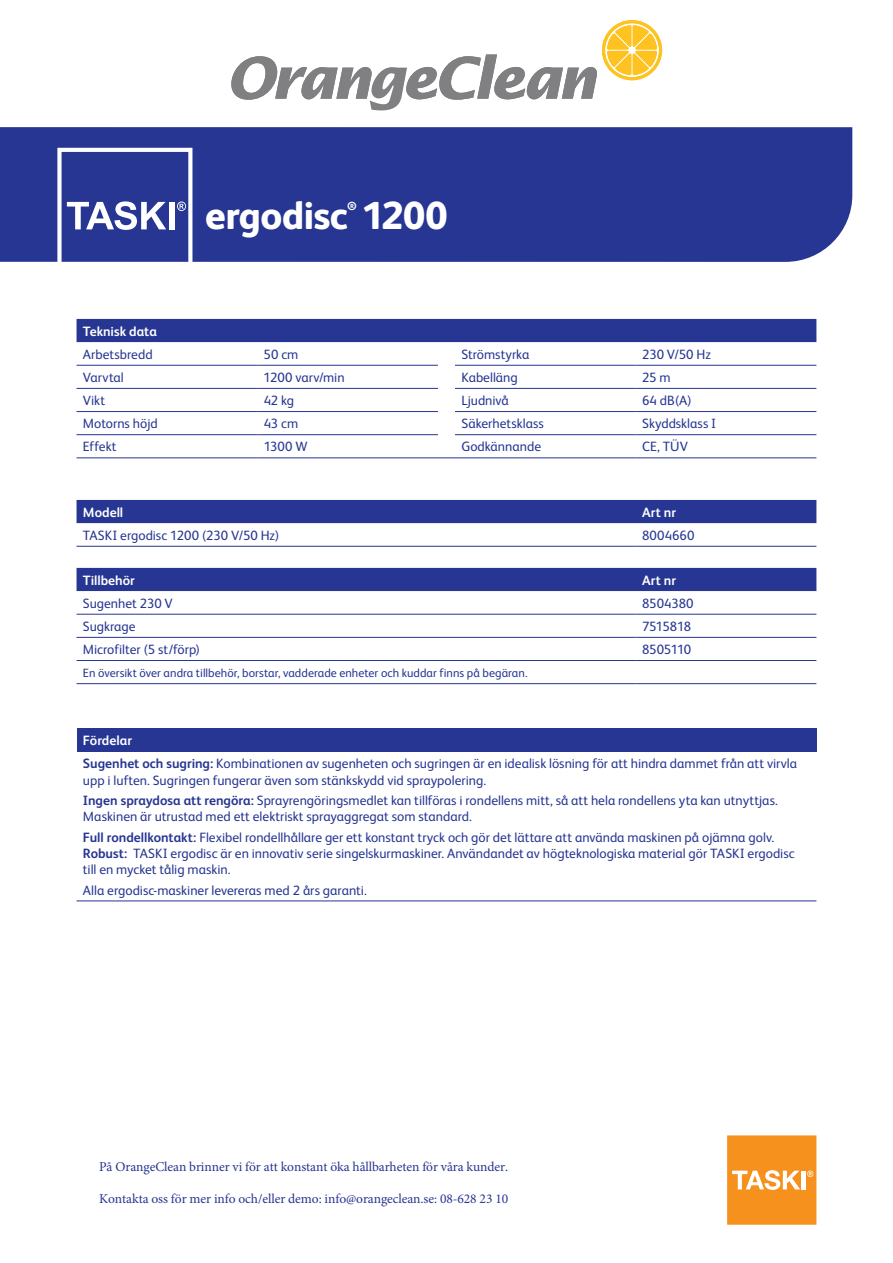
<style>
.page{position:relative;width:893px;height:1263px;background:#fff}
.page>*{position:absolute;margin:0;border:0;box-sizing:border-box;transform-origin:0 0}
.t1{font:800 39px "FS Albert Pro";letter-spacing:-.015em;color:#fff}
.Table_Text{font:13.5px/16.2px "FS Albert Pro";color:#263692}
.t2{font:13.5px "Minion Pro";letter-spacing:-.005em;color:#273591}
.Table_Subheads{font:700 13.5px "FS Albert Pro";color:#fff}
.Table_Text-2{font:13.5px "FS Albert Pro";letter-spacing:-.035em;color:#263692}
.Table_Text-3{font:13.5px "FS Albert Pro";letter-spacing:-.03em;color:#263692}
.Table_Text-4{font:12px "FS Albert Pro";letter-spacing:.005em;color:#263692}
.t3{font:800 11.7px "FS Albert Pro";color:#fff}
.s1{font-weight:700}
</style>
<div class="page">
<div style="left:77px;top:319px;width:739px;height:23px;background:#263692"></div>
<hr style="left:77px;top:365px;width:180px;height:1px;background:#263692">
<hr style="left:257px;top:365px;width:181px;height:1px;background:#263692">
<hr style="left:455px;top:365px;width:181px;height:1px;background:#263692">
<hr style="left:636px;top:365px;width:180px;height:1px;background:#263692">
<hr style="left:77px;top:388px;width:180px;height:1px;background:#263692">
<hr style="left:257px;top:388px;width:181px;height:1px;background:#263692">
<hr style="left:455px;top:388px;width:181px;height:1px;background:#263692">
<hr style="left:636px;top:388px;width:180px;height:1px;background:#263692">
<hr style="left:77px;top:411px;width:180px;height:1px;background:#263692">
<hr style="left:257px;top:411px;width:181px;height:1px;background:#263692">
<hr style="left:455px;top:411px;width:181px;height:1px;background:#263692">
<hr style="left:636px;top:411px;width:180px;height:1px;background:#263692">
<hr style="left:77px;top:434px;width:180px;height:1px;background:#263692">
<hr style="left:257px;top:434px;width:181px;height:1px;background:#263692">
<hr style="left:455px;top:434px;width:181px;height:1px;background:#263692">
<hr style="left:636px;top:434px;width:180px;height:1px;background:#263692">
<hr style="left:77px;top:457px;width:180px;height:1px;background:#263692">
<hr style="left:257px;top:457px;width:181px;height:1px;background:#263692">
<svg style="left:438px;top:457px;width:17px;height:1px"></svg>
<hr style="left:455px;top:457px;width:181px;height:1px;background:#263692">
<hr style="left:636px;top:457px;width:180px;height:1px;background:#263692">
<div style="left:77px;top:500px;width:739px;height:23px;background:#263692"></div>
<hr style="left:77px;top:546px;width:559px;height:1px;background:#263692">
<hr style="left:636px;top:546px;width:180px;height:1px;background:#263692">
<div style="left:77px;top:728px;width:739px;height:24px;background:#263692"></div>
<hr style="left:77px;top:900px;width:739px;height:1px;background:#263692">
<div style="left:77px;top:568px;width:739px;height:23px;background:#263692"></div>
<hr style="left:77px;top:614px;width:559px;height:1px;background:#263692">
<hr style="left:636px;top:614px;width:180px;height:1px;background:#263692">
<hr style="left:77px;top:637px;width:559px;height:1px;background:#263692">
<hr style="left:636px;top:637px;width:180px;height:1px;background:#263692">
<hr style="left:77px;top:660px;width:559px;height:1px;background:#263692">
<hr style="left:636px;top:660px;width:180px;height:1px;background:#263692">
<hr style="left:77px;top:683px;width:559px;height:1px;background:#263692">
<hr style="left:636px;top:683px;width:180px;height:1px;background:#263692">
<div style="left:0;top:127px;width:852px;height:135px;background:#263692"></div>
<svg style="left:57px;top:148px;width:135px;height:114px;background:#4d5aa5"></svg>
<div style="left:169px;top:202px;width:6px;height:27px;background:#fff"></div>
<svg style="left:727px;top:1135px;width:89px;height:90px;background:#f69c34"></svg>
<svg style="left:231px;top:20px;width:431px;height:90px"></svg>
<p class="t1" style="left:205px;top:185px;width:244px">ergodisc 1200</p>
<p class="t3" style="left:347px;top:197px;width:11px">®</p>
<p class="Table_Subheads" style="left:83px;top:322px;width:75px">Teknisk data</p>
<p class="Table_Text" style="left:83px;top:345px;width:71px">Arbetsbredd</p>
<p class="Table_Text" style="left:264px;top:345px;width:36px">50 cm</p>
<p class="Table_Text" style="left:461px;top:345px;width:70px">Strömstyrka</p>
<p class="Table_Text" style="left:642px;top:345px;width:70px">230 V/50 Hz</p>
<p class="Table_Text" style="left:83px;top:368px;width:42px">Varvtal</p>
<p class="Table_Text" style="left:264px;top:368px;width:82px">1200 varv/min</p>
<p class="Table_Text" style="left:461px;top:368px;width:58px">Kabelläng</p>
<p class="Table_Text" style="left:642px;top:368px;width:30px">25 m</p>
<p class="Table_Text" style="left:83px;top:391px;width:24px">Vikt</p>
<p class="Table_Text" style="left:264px;top:391px;width:32px">42 kg</p>
<p class="Table_Text" style="left:461px;top:391px;width:49px">Ljudnivå</p>
<p class="Table_Text" style="left:642px;top:391px;width:51px">64 dB(A)</p>
<p class="Table_Text" style="left:83px;top:415px;width:76px">Motorns höjd</p>
<p class="Table_Text" style="left:264px;top:415px;width:36px">43 cm</p>
<p class="Table_Text" style="left:461px;top:415px;width:84px">Säkerhetsklass</p>
<p class="Table_Text" style="left:642px;top:415px;width:76px">Skyddsklass I</p>
<p class="Table_Text" style="left:83px;top:438px;width:35px">Effekt</p>
<p class="Table_Text" style="left:264px;top:438px;width:45px">1300 W</p>
<p class="Table_Text" style="left:461px;top:438px;width:81px">Godkännande</p>
<p class="Table_Text" style="left:642px;top:438px;width:47px">CE, TÜV</p>
<p class="Table_Subheads" style="left:83px;top:503px;width:42px">Modell</p>
<p class="Table_Subheads" style="left:642px;top:503px;width:36px">Art nr</p>
<p class="Table_Text" style="left:83px;top:526px;width:198px">TASKI ergodisc 1200 (230 V/50 Hz)</p>
<p class="Table_Text" style="left:642px;top:526px;width:54px">8004660</p>
<p class="Table_Subheads" style="left:83px;top:570px;width:54px">Tillbehör</p>
<p class="Table_Subheads" style="left:642px;top:570px;width:36px">Art nr</p>
<p class="Table_Text" style="left:83px;top:594px;width:91px">Sugenhet 230 V</p>
<p class="Table_Text" style="left:642px;top:594px;width:53px">8504380</p>
<p class="Table_Text" style="left:83px;top:617px;width:54px">Sugkrage</p>
<p class="Table_Text-2" style="left:642px;top:617px;width:51px">7515818</p>
<p class="Table_Text" style="left:83px;top:640px;width:119px">Microfilter (5 st/förp)</p>
<p class="Table_Text-3" style="left:642px;top:640px;width:51px">8505110</p>
<p class="Table_Text-4" style="left:83px;top:664px;width:446px">En översikt över andra tillbehör, borstar, vadderade enheter och kuddar finns på begäran.</p>
<p class="Table_Subheads" style="left:83px;top:731px;width:51px">Fördelar</p>
<p class="Table_Text" style="left:83px;top:755px;width:716px"><span class="s1">Sugenhet och sugring:</span> Kombinationen av sugenheten och sugringen är en idealisk lösning för att hindra dammet från att virvla upp i luften. Sugringen fungerar även som stänkskydd vid spraypolering.</p>
<p class="Table_Text" style="left:83px;top:791px;width:697px"><span class="s1">Ingen spraydosa att rengöra:</span> Sprayrengöringsmedlet kan tillföras i rondellens mitt, så att hela rondellens yta kan utnyttjas.<br>Maskinen är utrustad med ett elektriskt sprayaggregat som standard.</p>
<p class="Table_Text" style="left:83px;top:828px;width:713px"><span class="s1">Full rondellkontakt:</span> Flexibel rondellhållare ger ett konstant tryck och gör det lättare att använda maskinen på ojämna golv.<br><span class="s1">Robust:</span> TASKI ergodisc är en innovativ serie singelskurmaskiner. Användandet av högteknologiska material gör TASKI ergodisc till en mycket tålig maskin.</p>
<p class="Table_Text" style="left:83px;top:881px;width:285px">Alla ergodisc-maskiner levereras med 2 års garanti.</p>
<p class="t2" style="left:99px;top:1157px;width:411px">På OrangeClean brinner vi för att konstant öka hållbarheten för våra kunder.</p>
<p class="t2" style="left:99px;top:1190px;width:411px">Kontakta oss för mer info och/eller demo: info@orangeclean.se: 08-628 23 10</p>
</div>
